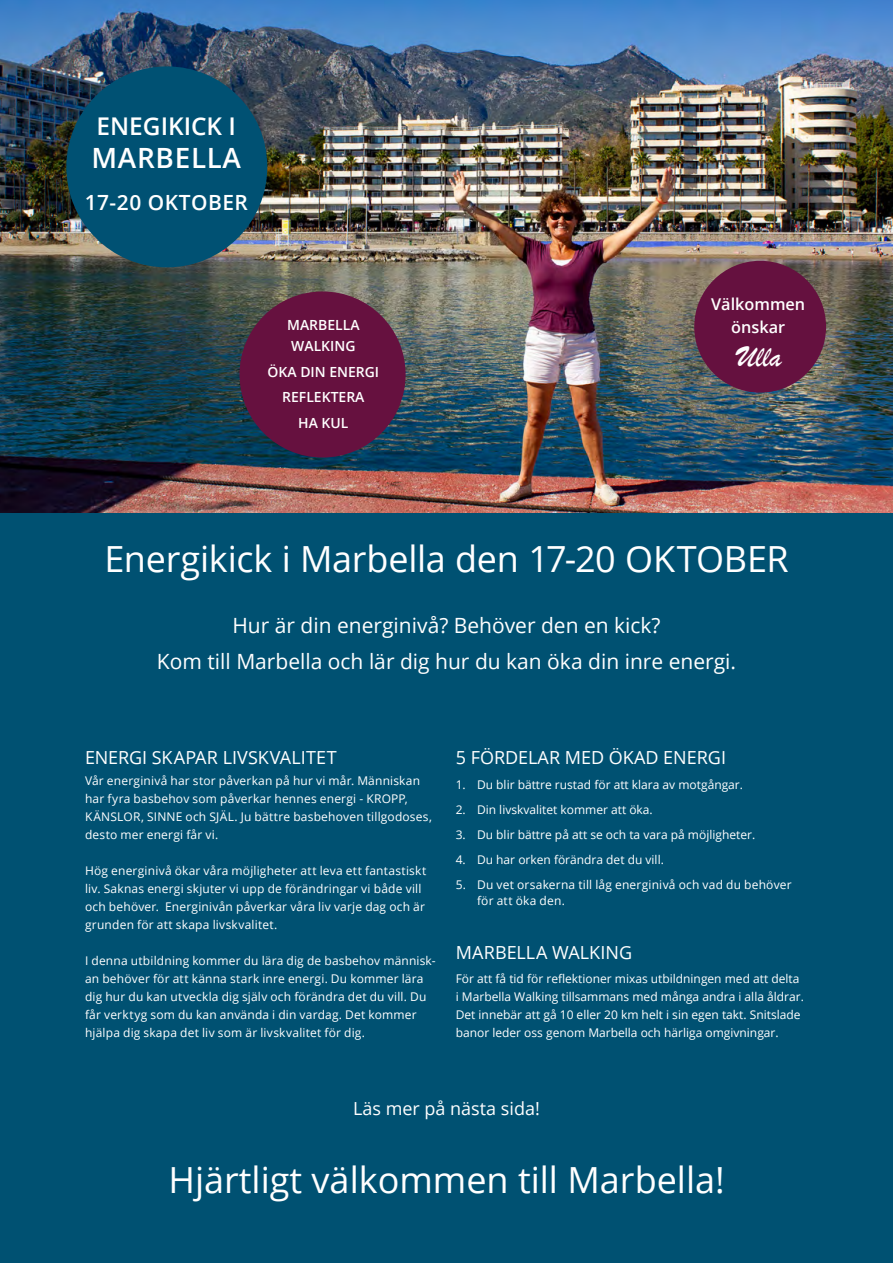
<style>
.page{position:relative;width:893px;height:1263px;background:#fff}
.page>*{position:absolute;margin:0;border:0;box-sizing:border-box;transform-origin:0 0}
.t1{font:36px "Open Sans";color:#fff}
.t2{font:30.15px "Brush Script";color:#fff}
.t3{font:600 27.9px "Open Sans";letter-spacing:.025em;color:#fff}
.t4{font:600 24.45px "Open Sans";color:#fff}
.t5{font:21px/35.5px "Open Sans";color:#fff;text-align:center}
.t6{font:600 20.85px "Open Sans";letter-spacing:.025em;color:#fff}
.t7{font:18px "Open Sans";color:#fff}
.t8{font:600 16.35px/23.2px "Open Sans";color:#fff;text-align:center}
.t9{font:600 13.95px/25.5px "Open Sans";color:#fff}
.t10{font:12px/18px "Open Sans";letter-spacing:.015em;color:#fff}
</style>
<div class="page">
<div style="left:0;top:512px;width:893px;height:751px;background:#005172"></div>
<img style="left:0;top:0;width:893px;height:512px">
<div style="left:239px;top:291px;width:167px;height:166px;background:#66113f;border-radius:50%"></div>
<div style="left:694px;top:261px;width:132px;height:132px;background:#65113f;border-radius:50%"></div>
<div style="left:66px;top:66px;width:201px;height:201px;background:#005173;border-radius:50%"></div>
<h3 class="t4" style="left:97px;top:110px;width:141px">ENEGIKICK I</h3>
<h3 class="t3" style="left:92px;top:139px;width:151px">MARBELLA</h3>
<h3 class="t6" style="left:85px;top:188px;width:165px">17-20 OKTOBER</h3>
<p class="t9" style="left:287px;top:314px;width:74px;line-height:21px">MARBELLA<br>WALKING</p>
<p class="t9" style="left:268px;top:358px;width:113px;text-align:center">ÖKA DIN ENERGI<br>REFLEKTERA<br>HA KUL</p>
<h3 class="t8" style="left:711px;top:292px;width:96px">Välkommen önskar</h3>
<h2 class="t2" style="left:737px;top:338px;width:47px">Ulla</h2>
<h1 class="t1" style="left:105px;top:534px;width:686px">Energikick i Marbella den 17-20 OKTOBER</h1>
<h3 class="t5" style="left:157px;top:607px;width:581px">Hur är din energinivå? Behöver den en kick?<br>Kom till Marbella och lär dig hur du kan öka din inre energi.</h3>
<h3 class="t7" style="left:85px;top:745px;width:253px">ENERGI SKAPAR LIVSKVALITET</h3>
<p class="t10" style="left:85px;top:771px;width:348px">Vår energinivå har stor påverkan på hur vi mår. Människan har fyra basbehov som påverkar hennes energi - KROPP, KÄNSLOR, SINNE och SJÄL. Ju bättre basbehoven tillgodoses, desto mer energi får vi.</p>
<p class="t10" style="left:85px;top:861px;width:343px">Hög energinivå ökar våra möjligheter att leva ett fantastiskt liv. Saknas energi skjuter vi upp de förändringar vi både vill och behöver. Energinivån påverkar våra liv varje dag och är grunden för att skapa livskvalitet.</p>
<p class="t10" style="left:85px;top:951px;width:352px">I denna utbildning kommer du lära dig de basbehov människ&shy;an behöver för att känna stark inre energi. Du kommer lära dig hur du kan utveckla dig själv och förändra det du vill. Du får verktyg som du kan använda i din vardag. Det kommer hjälpa dig skapa det liv som är livskvalitet för dig.</p>
<h3 class="t7" style="left:456px;top:745px;width:272px">5 FÖRDELAR MED ÖKAD ENERGI</h3>
<p class="t10" style="left:456px;top:775px;width:289px">1. Du blir bättre rustad för att klara av motgångar.</p>
<p class="t10" style="left:456px;top:800px;width:199px">2. Din livskvalitet kommer att öka.</p>
<p class="t10" style="left:456px;top:825px;width:301px">3. Du blir bättre på att se och ta vara på möjligheter.</p>
<p class="t10" style="left:456px;top:850px;width:210px">4. Du har orken förändra det du vill.</p>
<p class="t10" style="left:477px;top:876px;width:316px;line-height:16.5px;text-indent:-21px">5. Du vet orsakerna till låg energinivå och vad du behöver för att öka den.</p>
<h3 class="t7" style="left:456px;top:940px;width:178px">MARBELLA WALKING</h3>
<p class="t10" style="left:456px;top:969px;width:350px">För att få tid för reflektioner mixas utbildningen med att delta i Marbella Walking tillsammans med många andra i alla åldrar.<br>Det innebär att gå 10 eller 20 km helt i sin egen takt. Snitslade banor leder oss genom Marbella och härliga omgivningar.</p>
<h3 class="t7" style="left:353px;top:1096px;width:188px">Läs mer på nästa sida!</h3>
<h1 class="t1" style="left:168px;top:1155px;width:558px">Hjärtligt välkommen till Marbella!</h1>
</div>
